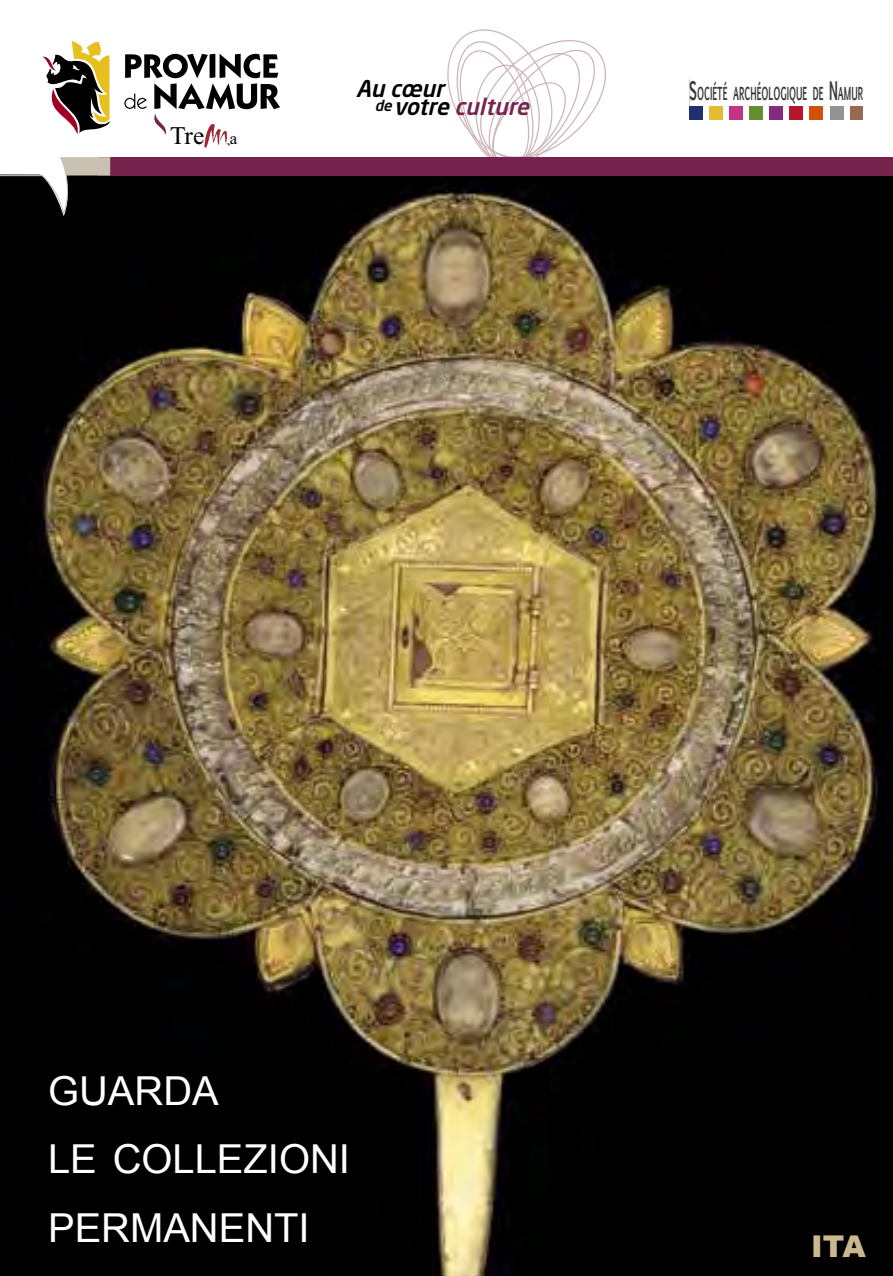
<style>
.page{position:relative;width:893px;height:1276px;background:#fff}
.page>*{position:absolute;margin:0;border:0;box-sizing:border-box;transform-origin:0 0}
.t1{font:39.9px/68.4px "Arial";color:#fff}
.t2{font:900 30px "Arial";color:#cab98e}
.t3{font:25.5px "Times New Roman";color:#000}
.t4{font:italic 500 22.8px/18.3px "Neo Sans Std";color:#000}
.t5{font:700 17.1px "Euphemia UCAS";color:#393939;scale:.5 1}
.s1{font-size:16.8px}
.s2{color:#76244d}
.s3{font-size:24.6px}
</style>
<div class="page">
<img style="left:0;top:216px;width:893px;height:1060px">
<svg style="left:0;top:53px;width:893px;height:163px"></svg>
<svg style="left:439px;top:29px;width:177px;height:128px"></svg>
<div style="left:99px;top:157px;width:794px;height:18px;background:#76244d"></div>
<svg style="left:36px;top:41px;width:75px;height:96px"></svg>
<svg style="left:0;top:157px;width:110px;height:58px"></svg>
<svg style="left:124px;top:54px;width:156px;height:94px"></svg>
<svg style="left:689px;top:79px;width:174px;height:41px"></svg>
<div style="left:863px;top:79px;width:5px;height:57px;background:#fff"></div>
<hr style="left:684px;top:120px;width:184px;height:4px;background:#fff">
<div style="left:684px;top:79px;width:5px;height:60px;background:#fff"></div>
<p class="t3" style="left:170px;top:118px;width:69px">Tre <span class="s1">a</span></p>
<p class="t4" style="left:375px;top:79px;width:162px;text-indent:-19px">Au cœur<br><sup>de</sup> votre <span class="s2">culture</span></p>
<p class="t5" style="left:689px;top:81px;width:350px"><span class="s3">S</span>OCIÉTÉ ARCHÉOLOGIQUE DE <span class="s3">N</span>AMUR</p>
<p class="t1" style="left:48px;top:1057px;width:303px">GUARDA<br>LE COLLEZIONI<br>PERMANENTI</p>
<p class="t2" style="left:811px;top:1224px;width:56px">ITA</p>
</div>
